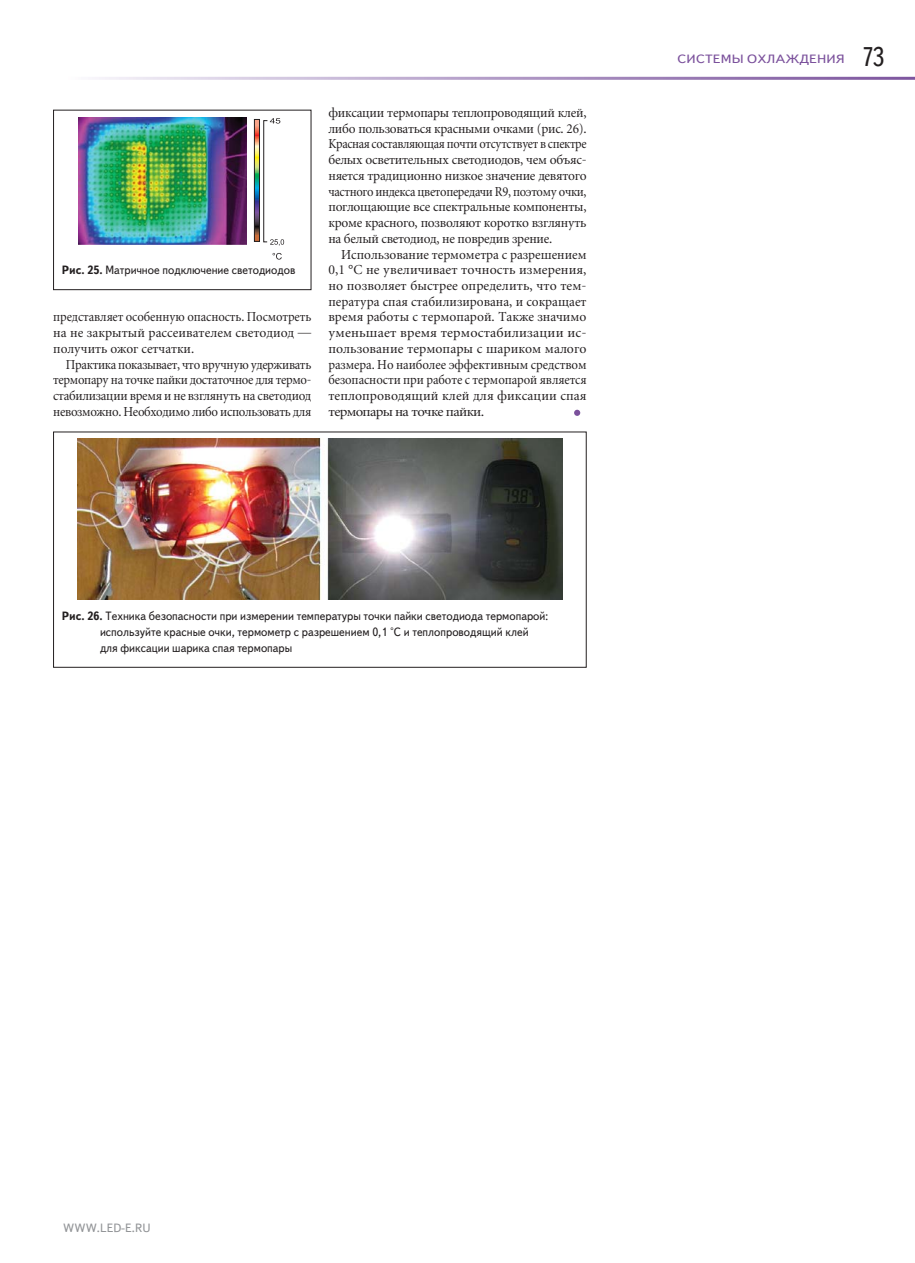
<style>
.page{position:relative;width:915px;height:1263px;background:#fff}
.page>*{position:absolute;margin:0;border:0;box-sizing:border-box;transform-origin:0 0}
.t1{font:27px "Text Book C";color:#231f20;scale:.9 1}
.t2{font:13.5px/15.8px "Miniature";letter-spacing:-.02em;color:#231f20;text-align:justify;scale:.96 1}
.t3{font:13.5px/15.8px "Miniature";letter-spacing:-.02em;color:#231f20;text-align:justify;scale:.92 1}
.t4{font:13.5px/15.8px "Miniature";letter-spacing:-.02em;color:#231f20;text-align:justify;scale:.91 1}
.t5{font:12px/15.8px "Text Book C";color:#231f20;scale:.95 1}
.t6{font:12px "Text Book C";letter-spacing:.01em;color:#7b519c;scale:1.17 1}
.t7{font:12px "Text Book C";color:#939598}
.s1{font-weight:700}
</style>
<div class="page">
<svg style="left:574px;top:410px;width:6px;height:6px"></svg>
<svg style="left:256px;top:121px;width:2px;height:119px"></svg>
<div style="left:254px;top:119px;width:6px;height:123px;border:1px solid #231f20"></div>
<div style="left:263px;top:120px;width:5px;height:122px;border:1px solid #231f20"></div>
<svg style="left:272px;top:253px;width:10px;height:7px"></svg>
<svg style="left:270px;top:118px;width:10px;height:6px"></svg>
<svg style="left:270px;top:239px;width:14px;height:7px"></svg>
<img style="left:79px;top:118px;width:168px;height:126px">
<div style="left:53px;top:110px;width:258px;height:180px;border:1px solid #231f20"></div>
<img style="left:77px;top:439px;width:485px;height:161px">
<div style="left:53px;top:432px;width:533px;height:236px;border:1px solid #231f20"></div>
<p class="t5" style="left:62px;top:262px;width:247px"><span class="s1">Рис. 25.</span> Матричное подключение светодиодов</p>
<p class="t4" style="left:53px;top:310px;width:285px">представляет особенную опасность. Посмотреть на не закрытый рассеивателем светодиод — получить ожог сетчатки.</p>
<p class="t3" style="left:53px;top:358px;width:282px;text-indent:13px">Практика показывает, что вручную удерживать термопару на точке пайки достаточное для термо&shy;стабилизации время и не взглянуть на светодиод невозможно. Необходимо либо использовать для</p>
<p class="t2" style="left:328px;top:106px;width:270px">фиксации термопары теплопроводящий клей, либо пользоваться красными очками (рис. 26).<br>Красная составляющая почти отсутствует в спектре белых осветительных светодиодов, чем объяс&shy;няется традиционно низкое значение девятого частного индекса цветопередачи R9, поэтому очки, поглощающие все спектральные компоненты, кроме красного, позволяют коротко взглянуть на белый светодиод, не повредив зрение.</p>
<p class="t2" style="left:328px;top:248px;width:270px;text-indent:13px">Использование термометра с разрешением 0,1 °С не увеличивает точность измерения, но позволяет быстрее определить, что тем&shy;пература спая стабилизирована, и сокращает время работы с термопарой. Также значимо уменьшает время термостабилизации ис&shy;пользование термопары с шариком малого размера. Но наиболее эффективным средством безопасности при работе с термопарой является теплопроводящий клей для фиксации спая термопары на точке пайки.</p>
<p class="t5" style="left:100px;top:608px;width:473px;text-indent:-38px"><span class="s1">Рис. 26.</span> Техника безопасности при измерении температуры точки пайки светодиода термопарой: используйте красные очки, термометр с разрешением 0,1 °С и теплопроводящий клей для фиксации шарика спая термопары</p>
<p class="t6" style="left:677px;top:52px;width:144px">СИСТЕМЫ ОХЛАЖДЕНИЯ</p>
<h1 class="t1" style="left:861px;top:41px;width:27px">73</h1>
<p class="t7" style="left:63px;top:1221px;width:89px">WWW.LED-E.RU</p>
</div>
